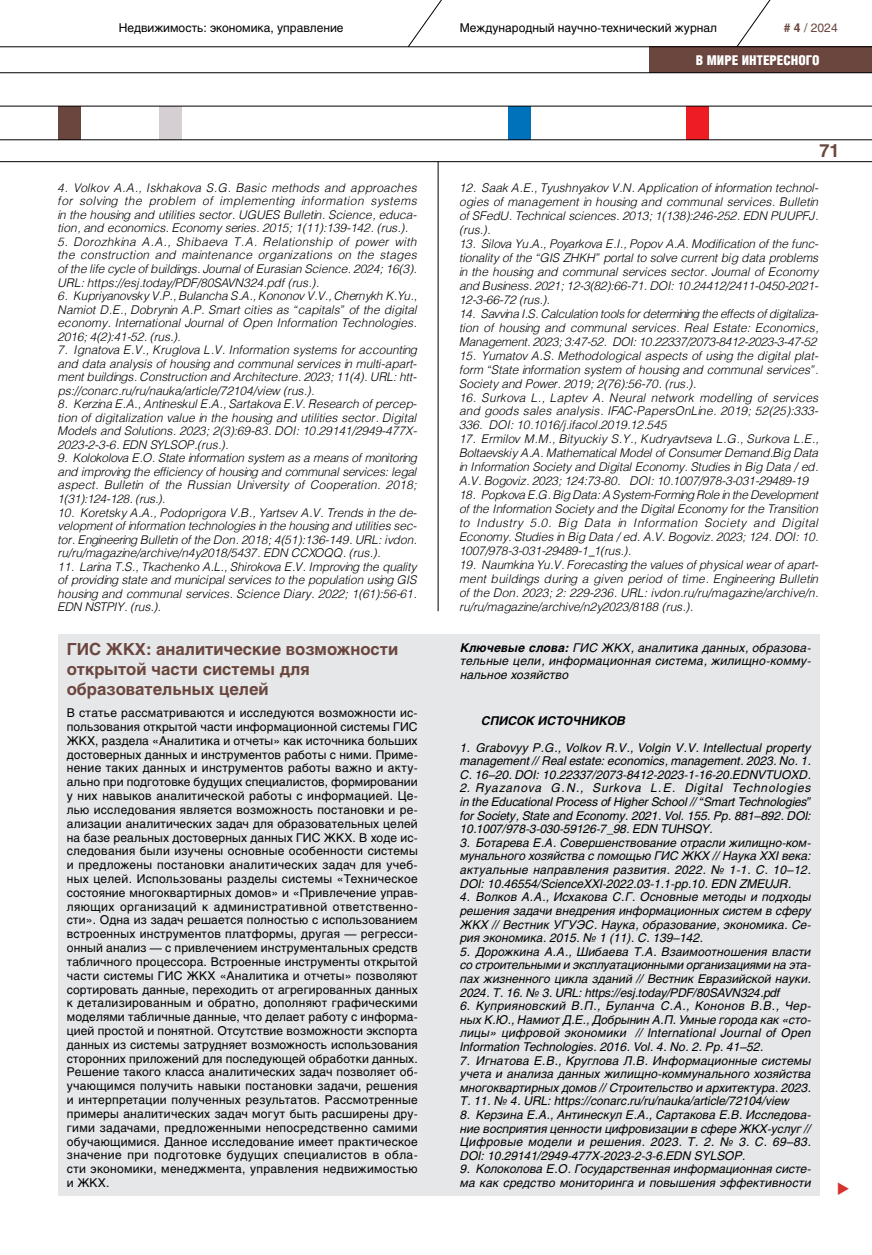
<style>
.page{position:relative;width:872px;height:1255px;background:#fff}
.page>*{position:absolute;margin:0;border:0;box-sizing:border-box;transform-origin:0 0}
.t1{font:700 18px "Helios";color:#6a463e}
.t2{font:700 16.5px/19.8px "Helios";color:#6a463e}
.t3{font:13.5px "Helios Cond Black C";color:#fff}
.t4{font:italic 300 12px/13.5px "Helios";color:#000;text-align:justify}
.t5{font:italic 12px/13.6px "Helios";color:#000;text-align:justify}
.t6{font:12px/13.8px "Helios";color:#000;text-align:justify}
.t7{font:italic 700 12px "Helios";color:#000}
.t8{font:12px "Helios";color:#6a463e}
.s1{font-weight:700}
</style>
<div class="page">
<div style="left:58px;top:106px;width:22px;height:34px;background:#6a463e"></div>
<div style="left:159px;top:106px;width:23px;height:34px;background:#d5ced2"></div>
<div style="left:508px;top:106px;width:22px;height:34px;background:#0072bc"></div>
<div style="left:687px;top:106px;width:22px;height:34px;background:#ed1d24"></div>
<div style="left:649px;top:47px;width:223px;height:26px;background:#6a463e"></div>
<hr style="left:0;top:139px;width:872px;height:1px;background:#000">
<hr style="left:0;top:161px;width:872px;height:1px;background:#000">
<hr style="left:0;top:106px;width:872px;height:1px;background:#000">
<hr style="left:0;top:72px;width:872px;height:1px;background:#000">
<hr style="left:0;top:47px;width:872px;height:1px;background:#000">
<svg style="left:736px;top:0;width:57px;height:47px"></svg>
<svg style="left:407px;top:0;width:57px;height:47px"></svg>
<hr style="left:438px;top:162px;width:1px;height:449px;background:#000">
<div style="left:58px;top:634px;width:761px;height:561px;background:#e6e7e8"></div>
<p class="t6" style="left:119px;top:20px;width:226px">Недвижимость: экономика, управление</p>
<p class="t6" style="left:460px;top:20px;width:259px">Международный научно-технический журнал</p>
<p class="t8" style="left:784px;top:20px;width:55px"><span class="s1"># 4</span> / 2024</p>
<p class="t3" style="left:696px;top:53px;width:125px">В МИРЕ ИНТЕРЕСНОГО</p>
<p class="t4" style="left:58px;top:181px;width:360px">4. Volkov A.A., Iskhakova S.G. Basic methods and approaches for solving the problem of implementing information systems in the housing and utilities sector. UGUES Bulletin. Science, educa&shy;tion, and economics. Economy series. 2015; 1(11):139-142. (rus.).</p>
<p class="t4" style="left:58px;top:235px;width:360px">5. Dorozhkina A.A., Shibaeva T.A. Relationship of power with the construction and maintenance organizations on the stages of the life cycle of buildings. Journal of Eurasian Science. 2024; 16(3).<br>URL: https://esj.today/PDF/80SAVN324.pdf (rus.).</p>
<p class="t4" style="left:58px;top:289px;width:360px">6. Kupriyanovsky V.P., Bulancha S.A., Kononov V.V., Chernykh K.Yu., Namiot D.E., Dobrynin A.P. Smart cities as “capitals” of the digital economy. International Journal of Open Information Technologies.<br>2016; 4(2):41-52. (rus.).</p>
<p class="t4" style="left:58px;top:343px;width:360px">7. Ignatova E.V., Kruglova L.V. Information systems for accounting and data analysis of housing and communal services in multi-apart&shy;ment buildings. Construction and Architecture. 2023; 11(4). URL: htt&shy;ps://conarc.ru/ru/nauka/article/72104/view (rus.).</p>
<p class="t4" style="left:58px;top:397px;width:360px">8. Kerzina E.A., Antineskul E.A., Sartakova E.V. Research of percep&shy;tion of digitalization value in the housing and utilities sector. Digital Models and Solutions. 2023; 2(3):69-83. DOI: 10.29141/2949-477X-2023‑2‑3‑6. EDN SYLSOP.(rus.).</p>
<p class="t4" style="left:58px;top:451px;width:360px">9. Kolokolova E.O. State information system as a means of monitoring and improving the efficiency of housing and communal services: legal aspect. Bulletin of the Russian University of Cooperation. 2018; 1(31):124-128. (rus.).</p>
<p class="t4" style="left:58px;top:505px;width:360px">10. Koretsky A.A., Podoprigora V.B., Yartsev A.V. Trends in the de&shy;velopment of information technologies in the housing and utilities sec&shy;tor. Engineering Bulletin of the Don. 2018; 4(51):136-149. URL: ivdon. ru/ru/magazine/archive/n4y2018/5437. EDN CCXOQQ. (rus.).</p>
<p class="t4" style="left:58px;top:559px;width:360px">11. Larina T.S., Tkachenko A.L., Shirokova E.V. Improving the quality of providing state and municipal services to the population using GIS housing and communal services. Science Diary. 2022; 1(61):56-61.<br>EDN NSTPIY. (rus.).</p>
<h2 class="t2" style="left:67px;top:639px;width:333px">ГИС ЖКХ: аналитические возможности открытой части системы для образовательных целей</h2>
<p class="t6" style="left:67px;top:706px;width:352px">В статье рассматриваются и исследуются возможности ис&shy;пользования открытой части информационной системы ГИС ЖКХ, раздела «Аналитика и отчеты» как источника больших достоверных данных и инструментов работы с ними. Приме&shy;нение таких данных и инструментов работы важно и акту&shy;ально при подготовке будущих специалистов, формировании у них навыков аналитической работы с информацией. Це&shy;лью исследования является возможность постановки и ре&shy;ализации аналитических задач для образовательных целей на базе реальных достоверных данных ГИС ЖКХ. В ходе ис&shy;следования были изучены основные особенности системы и предложены постановки аналитических задач для учеб&shy;ных целей. Использованы разделы системы «Техническое состояние многоквартирных домов» и «Привлечение управ&shy;ляющих организаций к административной ответственно&shy;сти». Одна из задач решается полностью с использованием встроенных инструментов платформы, другая — регресси&shy;онный анализ — с привлечением инструментальных средств табличного процессора. Встроенные инструменты открытой части системы ГИС ЖКХ «Аналитика и отчеты» позволяют сортировать данные, переходить от агрегированных данных к детализированным и обратно, дополняют графическими моделями табличные данные, что делает работу с информа&shy;цией простой и понятной. Отсутствие возможности экспорта данных из системы затрудняет возможность использования сторонних приложений для последующей обработки данных.<br>Решение такого класса аналитических задач позволяет об&shy;учающимся получить навыки постановки задачи, решения и интерпретации полученных результатов. Рассмотренные примеры аналитических задач могут быть расширены дру&shy;гими задачами, предложенными непосредственно самими обучающимися. Данное исследование имеет практическое значение при подготовке будущих специалистов в обла&shy;сти экономики, менеджмента, управления недвижимостью и ЖКХ.</p>
<h1 class="t1" style="left:819px;top:140px;width:22px">71</h1>
<p class="t4" style="left:460px;top:180px;width:360px;line-height:14px">12. Saak A.E., Tyushnyakov V.N. Application of information technol&shy;ogies of management in housing and communal services. Bulletin of SFedU. Technical sciences. 2013; 1(138):246-252. EDN PUUPFJ. (rus.).</p>
<p class="t4" style="left:460px;top:236px;width:360px;line-height:14px">13. Silova Yu.A., Poyarkova E.I., Popov A.A. Modification of the func&shy;tionality of the “GIS ZHKH” portal to solve current big data problems in the housing and communal services sector. Journal of Economy and Business. 2021; 12-3(82):66-71. DOI: 10.24412/2411‑0450‑2021‑ 12‑3‑66‑72 (rus.).</p>
<p class="t4" style="left:460px;top:306px;width:360px;line-height:14px">14. Savvina I.S. Calculation tools for determining the effects of digitaliza&shy;tion of housing and communal services. Real Estate: Economics, Management. 2023; 3:47-52. DOI: 10.22337/2073‑8412‑2023‑3‑47‑52</p>
<p class="t4" style="left:460px;top:348px;width:360px;line-height:14px">15. Yumatov A.S. Methodological aspects of using the digital plat&shy;form “State information system of housing and communal services”.<br>Society and Power. 2019; 2(76):56-70. (rus.).</p>
<p class="t4" style="left:460px;top:390px;width:360px;line-height:14px">16. Surkova L., Laptev A. Neural network modelling of services and goods sales analysis. IFAC-PapersOnLine. 2019; 52(25):333- 336. DOI: 10.1016/j.ifacol.2019.12.545</p>
<p class="t4" style="left:460px;top:432px;width:360px;line-height:14px">17. Ermilov M.M., Bityuckiy S.Y., Kudryavtseva L.G., Surkova L.E., Boltaevskiy A.A. Mathematical Model of Consumer Demand.Big Data in Information Society and Digital Economy. Studies in Big Data / ed.<br>A.V. Bogoviz. 2023; 124:73-80. DOI: 10.1007/978‑3‑031‑29489‑19</p>
<p class="t4" style="left:460px;top:488px;width:360px;line-height:14px">18. Popkova E.G. Big Data: A System-Forming Role in the Development of the Information Society and the Digital Economy for the Transition to Industry 5.0. Big Data in Information Society and Digital Economy. Studies in Big Data / ed. A.V. Bogoviz. 2023; 124. DOI: 10.<br>1007/978‑3‑031‑29489‑1_1(rus.).</p>
<p class="t4" style="left:460px;top:558px;width:360px;line-height:14px">19. Naumkina Yu.V. Forecasting the values of physical wear of apart&shy;ment buildings during a given period of time. Engineering Bulletin of the Don. 2023; 2: 229-236. URL: ivdon.ru/ru/magazine/archive/n. ru/ru/magazine/archive/n2y2023/8188 (rus.).</p>
<p class="t5" style="left:460px;top:640px;width:352px"><span class="s1">Ключевые слова:</span> ГИС ЖКХ, аналитика данных, образова&shy;тельные цели, информационная система, жилищно-комму&shy;нальное хозяйство</p>
<p class="t7" style="left:481px;top:714px;width:145px">СПИСОК ИСТОЧНИКОВ</p>
<p class="t5" style="left:460px;top:740px;width:352px">1. Grabovуy P.G., Volkov R.V., Volgin V.V. Intellectual property management // Real estate: economics, management. 2023. No. 1.<br>C. 16–20. DOI: 10.22337/2073‑8412‑2023‑1‑16‑20.EDNVTUOXD.</p>
<p class="t5" style="left:460px;top:781px;width:352px">2. Ryazanova G.N., Surkova L.E. Digital Technologies in the Educational Process of Higher School // “Smart Technologies” for Society, State and Economy. 2021. Vol. 155. Рр. 881–892. DOI:<br>10.1007/978‑3‑030‑59126‑7_98. EDN TUHSQY.</p>
<p class="t5" style="left:460px;top:835px;width:352px">3. Ботарева Е.А. Совершенствование отрасли жилищно-ком&shy;мунального хозяйства с помощью ГИС ЖКХ // Наука XXI века: актуальные направления развития. 2022. № 1-1. С. 10–12.<br>DOI: 10.46554/ScienceXXI-2022.03-1.1-pp.10. EDN ZMEUJR.</p>
<p class="t5" style="left:460px;top:890px;width:352px">4. Волков А.А., Исхакова С.Г. Основные методы и подходы решения задачи внедрения информационных систем в сферу ЖКХ // Вестник УГУЭС. Наука, образование, экономика. Се&shy;рия экономика. 2015. № 1 (11). С. 139–142.</p>
<p class="t5" style="left:460px;top:944px;width:352px">5. Дорожкина А.А., Шибаева Т.А. Взаимоотношения власти со строительными и эксплуатационными организациями на эта&shy;пах жизненного цикла зданий // Вестник Евразийской науки.<br>2024. Т. 16. № 3. URL: https://esj.today/PDF/80SAVN324.pdf</p>
<p class="t5" style="left:460px;top:998px;width:352px">6. Куприяновский В.П., Буланча С.А., Кононов В.В., Чер&shy;ных К.Ю., Намиот Д.Е., Добрынин А.П. Умные города как «сто&shy;лицы» цифровой экономики // International Journal of Open Information Technologies. 2016. Vol. 4. Nо. 2. Pp. 41–52.</p>
<p class="t5" style="left:460px;top:1053px;width:352px">7. Игнатова Е.В., Круглова Л.В. Информационные системы учета и анализа данных жилищно-коммунального хозяйства многоквартирных домов // Строительство и архитектура. 2023.<br>Т. 11. № 4. URL: https://conarc.ru/ru/nauka/article/72104/view</p>
<p class="t5" style="left:460px;top:1107px;width:352px">8. Керзина Е.А., Антинескул Е.А., Сартакова Е.В. Исследова&shy;ние восприятия ценности цифровизации в сфере ЖКХ-услуг // Цифровые модели и решения. 2023. Т. 2. № 3. С. 69–83.<br>DOI: 10.29141/2949-477X-2023‑2‑3‑6.EDN SYLSOP.</p>
<p class="t5" style="left:460px;top:1162px;width:352px">9. Колоколова Е.О. Государственная информационная систе&shy;ма как средство мониторинга и повышения эффективности</p>
</div>
